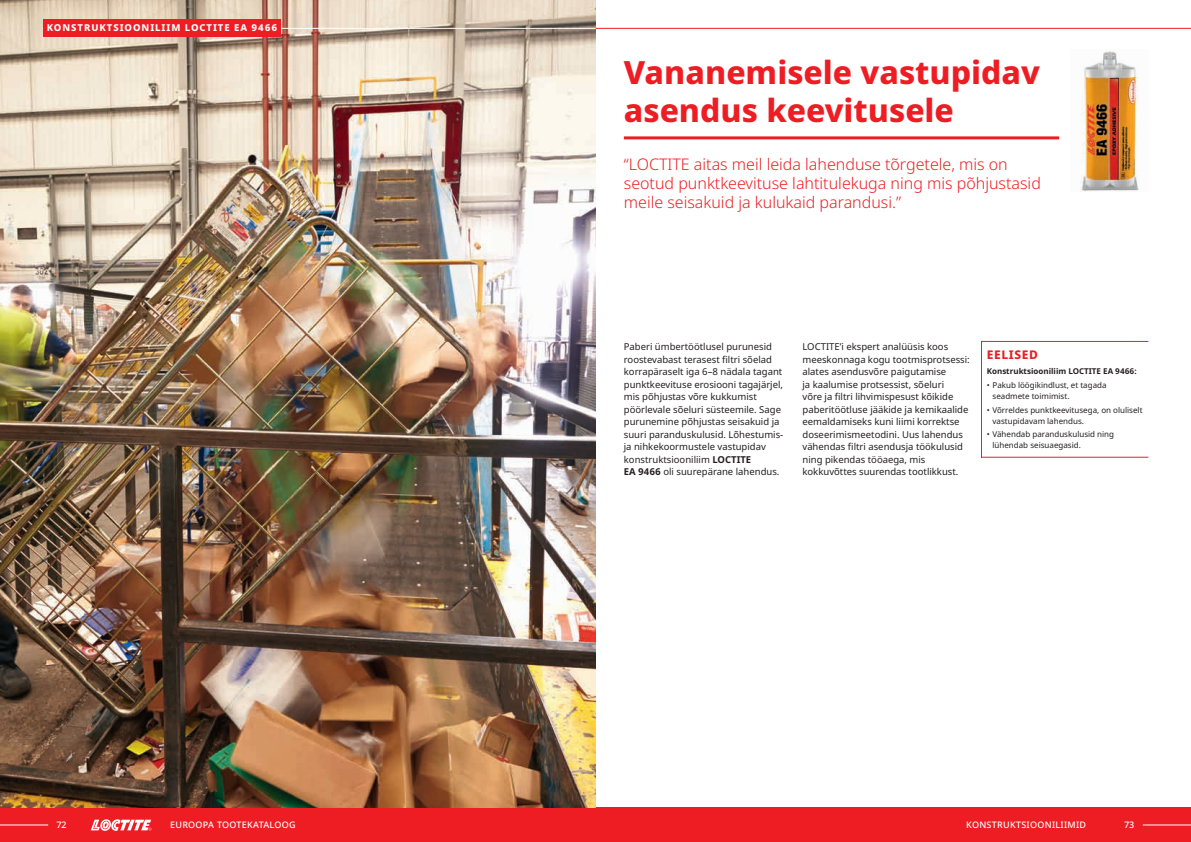
<style>
.page{position:relative;width:1191px;height:842px;background:#fff}
.page>*{position:absolute;margin:0;border:0;box-sizing:border-box;transform-origin:0 0}
.t1{font:800 32px/38.4px "Noto Sans";color:#ee1d23}
.t2{font:300 16px/19.2px "Noto Sans";color:#ee1d23}
.t3{font:800 12px "Noto Sans";letter-spacing:.05em;color:#ee1d23}
.t4{font:9.5px/12.5px "Noto Sans";color:#231f20}
.t5{font:800 9.5px "Noto Sans";letter-spacing:.1em;color:#fff}
.t6{font:500 9px "Noto Sans";letter-spacing:.03em;color:#fff}
.t7{font:8px/11px "Noto Sans";color:#231f20}
.t8{font:700 8px "Noto Sans";color:#231f20}
.s1{font-weight:700}
</style>
<div class="page">
<div style="left:0;top:808px;width:1191px;height:34px;background:#ee1d23"></div>
<hr style="left:0;top:825px;width:48px;height:1px;background:#fff">
<hr style="left:1142px;top:825px;width:49px;height:1px;background:#fff">
<svg style="left:91px;top:819px;width:60px;height:12px"></svg>
<hr style="left:595px;top:28px;width:596px;height:1px;background:#ee1d23">
<img style="left:0;top:0;width:595px;height:808px">
<hr style="left:43px;top:28px;width:552px;height:1px;background:#fff">
<img style="left:1080px;top:51px;width:59px;height:140px">
<hr style="left:624px;top:136px;width:435px;height:3px;background:#ee1d23">
<hr style="left:981px;top:341px;width:167px;height:1px;background:#ee1d23">
<hr style="left:981px;top:457px;width:167px;height:1px;background:#ee1d23">
<div style="left:43px;top:20px;width:237px;height:17px;background:#ee1d23"></div>
<p class="t5" style="left:47px;top:21px;width:232px">KONSTRUKTSIOONILIIM LOCTITE EA 9466</p>
<h1 class="t1" style="left:624px;top:53px;width:418px">Vananemisele vastupidav asendus keevitusele</h1>
<h2 class="t2" style="left:624px;top:155px;width:418px">“LOCTITE aitas meil leida lahenduse tõrgetele, mis on seotud punktkeevituse lahtitulekuga ning mis põhjustasid meile seisakuid ja kulukaid parandusi.”</h2>
<p class="t4" style="left:624px;top:341px;width:161px">Paberi ümbertöötlusel purunesid roostevabast terasest filtri sõelad korrapäraselt iga 6–8 nädala tagant punktkeevituse erosiooni tagajärjel, mis põhjustas võre kukkumist pöörlevale sõeluri süsteemile. Sage purunemine põhjustas seisakuid ja suuri paranduskulusid. Lõhestumis&shy;ja nihkekoormustele vastupidav konstruktsiooniliim <span class="s1">LOCTITE<br>EA 9466</span> oli suurepärane lahendus.</p>
<p class="t4" style="left:802px;top:341px;width:169px">LOCTITE’i ekspert analüüsis koos meeskonnaga kogu tootmisprotsessi: alates asendusvõre paigutamise<br>ja kaalumise protsessist, sõeluri<br>võre ja filtri lihvimispesust kõikide paberitöötluse jääkide ja kemikaalide eemaldamiseks kuni liimi korrektse doseerimismeetodini. Uus lahendus vähendas filtri asendusja töökulusid ning pikendas tööaega, mis kokkuvõttes suurendas tootlikkust.</p>
<p class="t3" style="left:986px;top:346px;width:53px">EELISED</p>
<p class="t8" style="left:986px;top:365px;width:151px">Konstruktsiooniliim LOCTITE EA 9466:</p>
<p class="t7" style="left:992px;top:380px;width:116px;text-indent:-6px">• Pakub löögikindlust, et tagada seadmete toimimist.</p>
<p class="t7" style="left:992px;top:404px;width:152px;text-indent:-6px">• Võrreldes punktkeevitusega, on oluliselt vastupidavam lahendus.</p>
<p class="t7" style="left:992px;top:429px;width:123px;text-indent:-6px">• Vähendab paranduskulusid ning lühendab seisuaegasid.</p>
<p class="t6" style="left:57px;top:819px;width:11px">72</p>
<p class="t6" style="left:1124px;top:819px;width:11px">73</p>
<p class="t6" style="left:170px;top:819px;width:127px">EUROOPA TOOTEKATALOOG</p>
<p class="t6" style="left:966px;top:819px;width:121px">KONSTRUKTSIOONILIIMID</p>
</div>
